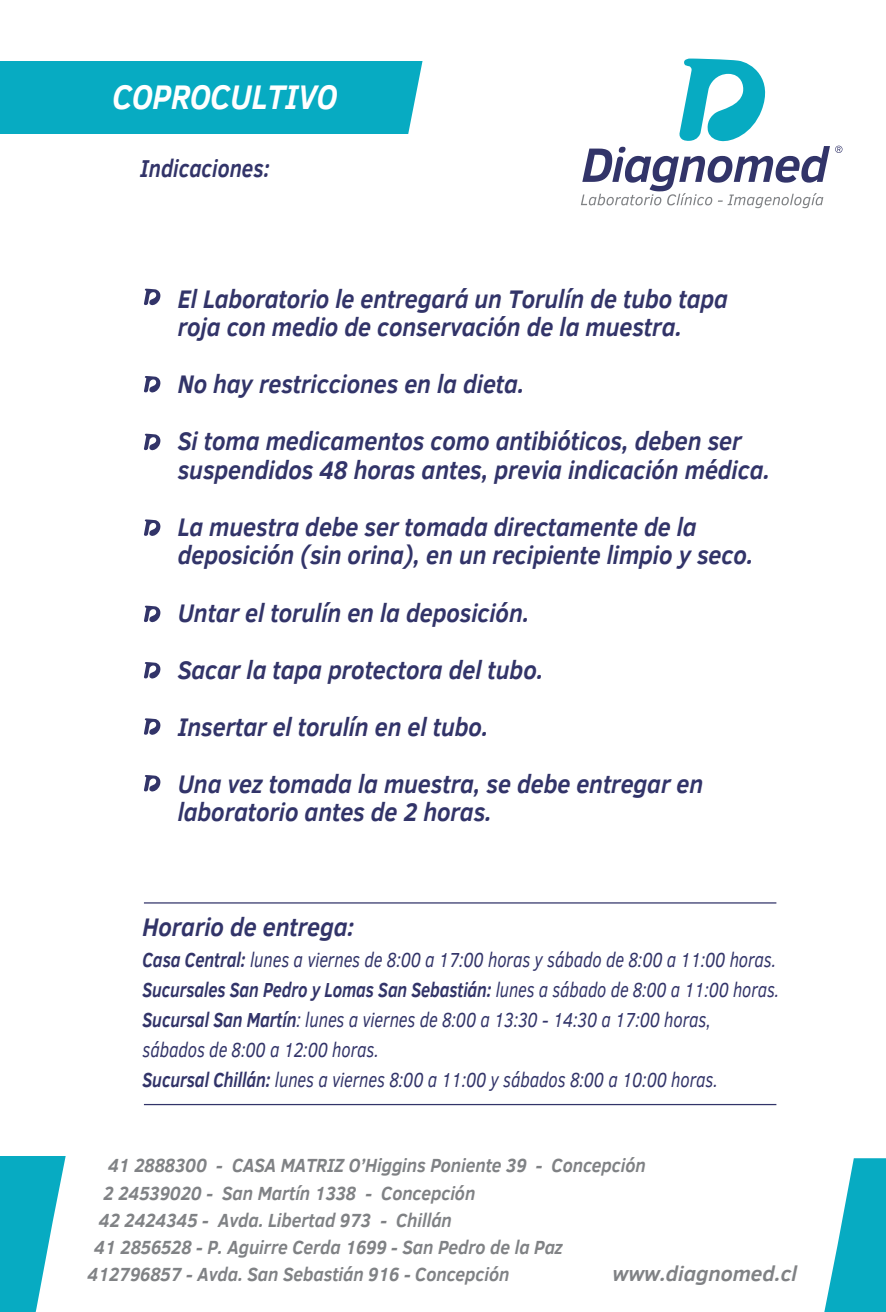
<style>
.page{position:relative;width:886px;height:1312px;background:#fff}
.page>*{position:absolute;margin:0;border:0;box-sizing:border-box;transform-origin:0 0}
.t1{font:italic 700 35px "Clear Sans";letter-spacing:-.005em;color:#fff;scale:.9 1}
.t2{font:italic 700 26px/57px "Clear Sans";letter-spacing:-.005em;color:#323469;scale:.91 1}
.t3{font:italic 700 25px "Clear Sans";color:#323469;scale:.84 1}
.t4{font:italic 700 21.25px "Clear Sans";letter-spacing:-.005em;color:#808285}
.t5{font:italic 20.75px/30px "Clear Sans";letter-spacing:-.005em;color:#323469;scale:.81 1}
.t6{font:italic 700 19.5px "Clear Sans";letter-spacing:-.005em;color:#808285;scale:.91 1}
.s1{font-weight:700}
</style>
<div class="page">
<svg style="left:144px;top:288px;width:17px;height:17px"></svg>
<svg style="left:144px;top:376px;width:17px;height:16px"></svg>
<svg style="left:144px;top:433px;width:17px;height:17px"></svg>
<svg style="left:144px;top:519px;width:17px;height:17px"></svg>
<svg style="left:144px;top:605px;width:17px;height:17px"></svg>
<svg style="left:144px;top:662px;width:17px;height:16px"></svg>
<svg style="left:144px;top:718px;width:17px;height:16px"></svg>
<svg style="left:144px;top:775px;width:17px;height:16px"></svg>
<svg style="left:581px;top:59px;width:261px;height:149px"></svg>
<svg style="left:0;top:1156px;width:66px;height:155px"></svg>
<div style="left:0;top:61px;width:423px;height:73px;background:#07abc2"></div>
<svg style="left:824px;top:1158px;width:62px;height:153px"></svg>
<hr style="left:144px;top:902px;width:632px;height:1px;background:#323469">
<hr style="left:144px;top:1103px;width:632px;height:1px;background:#323469">
<h1 class="t1" style="left:112px;top:71px;width:251px">COPROCULTIVO</h1>
<p class="t3" style="left:140px;top:150px;width:156px">Indicaciones:</p>
<p class="t2" style="left:178px;top:283px;width:606px;line-height:28.5px">El Laboratorio le entregará un Torulín de tubo tapa roja con medio de conservación de la muestra.</p>
<p class="t2" style="left:178px;top:355px;width:621px">No hay restricciones en la dieta.<br>Si toma medicamentos como antibióticos, deben ser</p>
<p class="t2" style="left:178px;top:440px;width:652px">suspendidos 48 horas antes, previa indicación médica.<br>La muestra debe ser tomada directamente de la</p>
<p class="t2" style="left:178px;top:526px;width:634px">deposición (sin orina), en un recipiente limpio y seco.<br>Untar el torulín en la deposición.<br>Sacar la tapa protectora del tubo.<br>Insertar el torulín en el tubo.<br>Una vez tomada la muestra, se debe entregar en</p>
<p class="t2" style="left:178px;top:782px;width:347px">laboratorio antes de 2 horas.</p>
<p class="t2" style="left:143px;top:897px;width:234px">Horario de entrega:</p>
<p class="t5" style="left:142px;top:943px;width:787px"><span class="s1">Casa Central:</span> lunes a viernes de 8:00 a 17:00 horas y sábado de 8:00 a 11:00 horas.<br><span class="s1">Sucursales San Pedro y Lomas San Sebastián:</span> lunes a sábado de 8:00 a 11:00 horas.<br><span class="s1">Sucursal San Martín</span>: lunes a viernes de 8:00 a 13:30 - 14:30 a 17:00 horas,<br>sábados de 8:00 a 12:00 horas.<br><span class="s1">Sucursal Chillán:</span> lunes a viernes 8:00 a 11:00 y sábados 8:00 a 10:00 horas.</p>
<p class="t6" style="left:108px;top:1150px;width:592px">41 2888300 - CASA MATRIZ O’Higgins Poniente 39 - Concepción</p>
<p class="t6" style="left:104px;top:1178px;width:410px">2 24539020 - San Martín 1338 - Concepción</p>
<p class="t6" style="left:99px;top:1205px;width:389px">42 2424345 - Avda. Libertad 973 - Chillán</p>
<p class="t6" style="left:94px;top:1232px;width:516px">41 2856528 - P. Aguirre Cerda 1699 - San Pedro de la Paz</p>
<p class="t6" style="left:87px;top:1259px;width:465px">412796857 - Avda. San Sebastián 916 - Concepción</p>
<p class="t4" style="left:612px;top:1258px;width:186px">www.diagnomed.cl</p>
</div>
